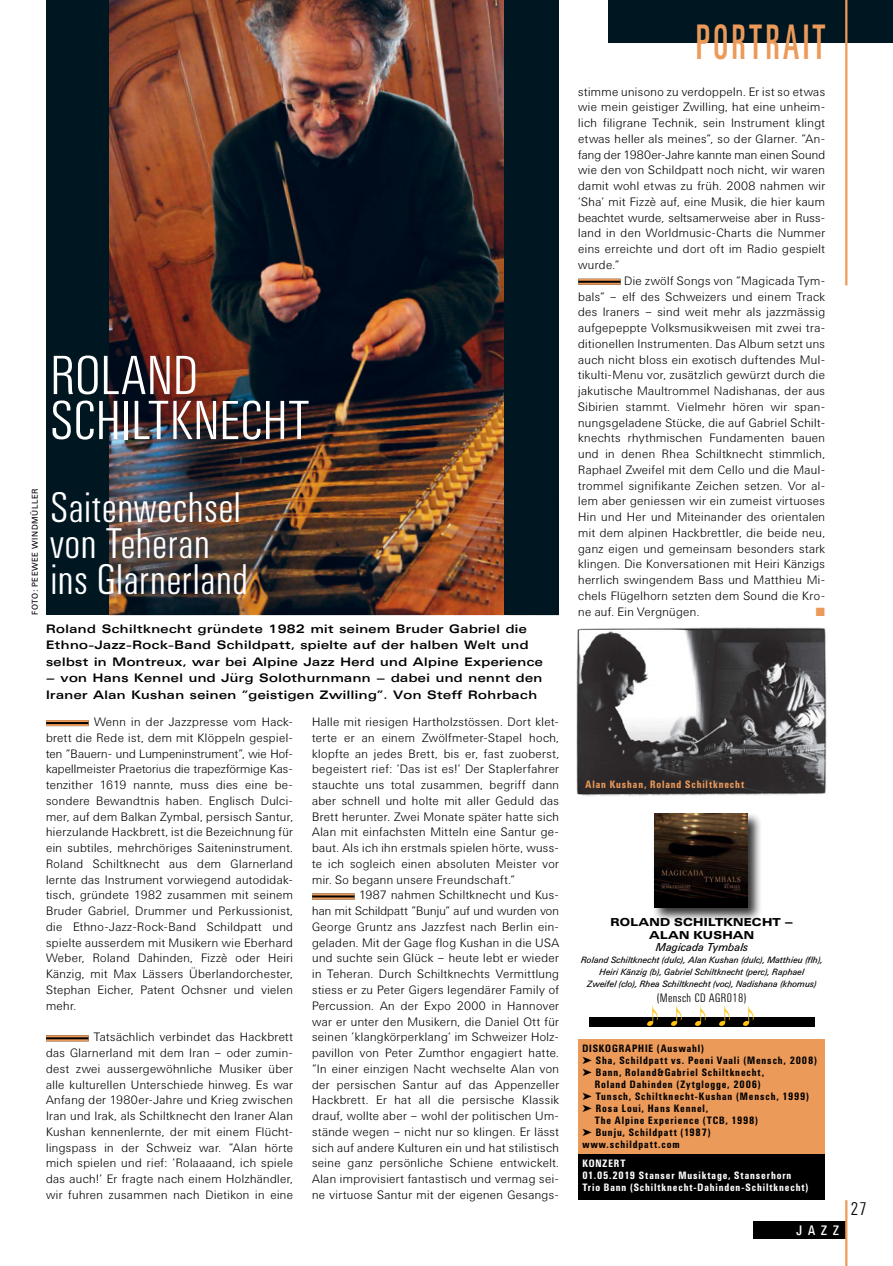
<style>
.page{position:relative;width:893px;height:1266px;background:#fff}
.page>*{position:absolute;margin:0;border:0;box-sizing:border-box;transform-origin:0 0}
.t1{font:300 condensed 54px/45px "UN11";letter-spacing:.025em;color:#fff}
.t2{font:48.75px "UN11 Xcondensed";letter-spacing:.12em;color:#ec9a59;scale:.77 1}
.t3{font:300 condensed 42px/36px "UN11";letter-spacing:.03em;color:#fff}
.t4{font:300 condensed 18px "UN11";color:#000}
.t5{font:condensed 13.5px "UN11";color:#fff}
.t6{font:300 12px/15.8px "UN11";letter-spacing:.04em;color:#000;text-align:justify}
.t7{font:500 expanded 12px/16.5px "UN11";letter-spacing:.05em;color:#000}
.t8{font:300 condensed 12px "UN11";letter-spacing:.05em;color:#000}
.t9{font:12px "Zapf Dingbats ITC";color:#ec9a59}
.t10{font:700 expanded 11.25px/12.8px "UN11";letter-spacing:.04em;color:#000;text-align:center}
.t11{font:italic 11.25px "UN11";letter-spacing:.015em;color:#000}
.t12{font:500 condensed 10.5px "UN11";letter-spacing:.095em;color:#000}
.t13{font:500 condensed 10.5px/12px "UN11";letter-spacing:.095em;color:#fff}
.t14{font:500 condensed 10.5px "UN11";letter-spacing:.1em;color:#ec9a59}
.t15{font:italic 9px/12px "UN11";letter-spacing:.015em;color:#000;text-align:center}
.t16{font:8.25px "UN11";letter-spacing:.075em;color:#000}
</style>
<div class="page">
<div style="left:607px;top:0;width:285px;height:43px;background:#001722"></div>
<div style="left:752px;top:1221px;width:93px;height:17px;background:#000"></div>
<img style="left:108px;top:0;width:396px;height:615px">
<hr style="left:844px;top:1199px;width:3px;height:66px;background:#ec9a59">
<div style="left:578px;top:1038px;width:246px;height:116px;background:#ec9a59"></div>
<div style="left:578px;top:1154px;width:246px;height:45px;background:#000"></div>
<div style="left:588px;top:1016px;width:226px;height:10px;background:#000"></div>
<img style="left:642px;top:1005px;width:116px;height:21px">
<div style="left:46px;top:720px;width:43px;height:6px;background:#090603"></div>
<hr style="left:46px;top:720px;width:43px;height:2px;background:#ec9a59">
<hr style="left:46px;top:724px;width:43px;height:2px;background:#ec9a59">
<svg style="left:46px;top:1037px;width:43px;height:2px"></svg>
<hr style="left:46px;top:1035px;width:43px;height:2px;background:#ec9a59">
<hr style="left:46px;top:1039px;width:43px;height:2px;background:#ec9a59">
<svg style="left:312px;top:895px;width:42px;height:2px"></svg>
<hr style="left:312px;top:893px;width:42px;height:2px;background:#ec9a59">
<hr style="left:312px;top:897px;width:42px;height:2px;background:#ec9a59">
<svg style="left:578px;top:281px;width:42px;height:2px"></svg>
<hr style="left:578px;top:279px;width:42px;height:2px;background:#ec9a59">
<hr style="left:578px;top:283px;width:42px;height:2px;background:#ec9a59">
<div style="left:651px;top:811px;width:111px;height:111px;background:#000;opacity:.8"></div>
<div style="left:653px;top:813px;width:94px;height:94px;background:#000"></div>
<img style="left:653px;top:813px;width:94px;height:83px">
<img style="left:576px;top:627px;width:251px;height:169px">
<div style="left:46px;top:0;width:62px;height:615px;background:#001722"></div>
<div style="left:504px;top:0;width:54px;height:615px;background:#001722"></div>
<hr style="left:844px;top:0;width:3px;height:285px;background:#ec9a59">
<h1 class="t1" style="left:50px;top:352px;width:259px">Roland<br>Schiltknecht</h1>
<p class="t16" style="left:30px;top:615px;width:128px;rotate:-90deg">Foto: Peewee Windmüller</p>
<h3 class="t3" style="left:50px;top:488px;width:199px">Saitenwechsel von Teheran ins Glarnerland</h3>
<p class="t7" style="left:46px;top:619px;width:498px">Roland Schiltknecht gründete 1982 mit seinem Bruder Gabriel die<br>Ethno-Jazz-Rock-Band Schildpatt, spielte auf der halben Welt und selbst in Montreux, war bei Alpine Jazz Herd und Alpine Experience</p>
<p class="t7" style="left:46px;top:669px;width:497px">– von Hans Kennel und Jürg Solothurnmann – dabei und nennt den<br>Iraner Alan Kushan seinen "geistigen Zwilling". Von Steff Rohrbach</p>
<p class="t6" style="left:46px;top:713px;width:248px;text-indent:48px">Wenn in der Jazzpresse vom Hack&shy;brett die Rede ist, dem mit Klöppeln gespiel&shy;ten "Bauern- und Lumpeninstrument", wie Hof&shy;kapellmeister Praetorius die trapezförmige Kas&shy;tenzither 1619 nannte, muss dies eine be&shy;sondere Bewandtnis haben. Englisch Dulci&shy;mer, auf dem Balkan Zymbal, persisch Santur, hierzulande Hackbrett, ist die Bezeichnung für ein subtiles, mehrchöriges Saiteninstrument.<br>Roland Schiltknecht aus dem Glarnerland lernte das Instrument vorwiegend autodidak&shy;tisch, gründete 1982 zusammen mit seinem Bruder Gabriel, Drummer und Perkussionist, die Ethno-Jazz-Rock-Band Schildpatt und spielte ausserdem mit Musikern wie Eberhard Weber, Roland Dahinden, Fizzè oder Heiri Känzig, mit Max Lässers Überlandorchester, Stephan Eicher, Patent Ochsner und vielen mehr.</p>
<p class="t6" style="left:46px;top:1028px;width:248px;text-indent:48px">Tatsächlich verbindet das Hackbrett das Glarnerland mit dem Iran – oder zumin&shy;dest zwei aussergewöhnliche Musiker über alle kulturellen Unterschiede hinweg. Es war Anfang der 1980er-Jahre und Krieg zwischen Iran und Irak, als Schiltknecht den Iraner Alan Kushan kennenlernte, der mit einem Flücht&shy;lingspass in der Schweiz war. "Alan hörte mich spielen und rief: 'Rolaaaand, ich spiele das auch!' Er fragte nach einem Holzhändler, wir fuhren zusammen nach Dietikon in eine</p>
<p class="t6" style="left:312px;top:713px;width:248px">Halle mit riesigen Hartholzstössen. Dort klet&shy;terte er an einem Zwölfmeter-Stapel hoch, klopfte an jedes Brett, bis er, fast zuoberst, begeistert rief: 'Das ist es!' Der Staplerfahrer stauchte uns total zusammen, begriff dann aber schnell und holte mit aller Geduld das Brett herunter. Zwei Monate später hatte sich Alan mit einfachsten Mitteln eine Santur ge&shy;baut. Als ich ihn erstmals spielen hörte, wuss&shy;te ich sogleich einen absoluten Meister vor mir. So begann unsere Freundschaft."</p>
<p class="t6" style="left:312px;top:887px;width:248px;text-align:left;text-indent:47px">1987 nahmen Schiltknecht und Kus&shy;han mit Schildpatt "Bunju" auf und wurden von George Gruntz ans Jazzfest nach Berlin ein&shy;geladen. Mit der Gage flog Kushan in die USA und suchte sein Glück – heute lebt er wieder in Teheran. Durch Schiltknechts Vermittlung stiess er zu Peter Gigers legendärer Family of Percussion. An der Expo 2000 in Hannover war er unter den Musikern, die Daniel Ott für seinen 'klangkörperklang' im Schweizer Holz&shy;pavillon von Peter Zumthor engagiert hatte. "In einer einzigen Nacht wechselte Alan von der persischen Santur auf das Appenzeller Hackbrett. Er hat all die persische Klassik drauf, wollte aber – wohl der politischen Um&shy;stände wegen – nicht nur so klingen. Er lässt sich auf andere Kulturen ein und hat stilistisch seine ganz persönliche Schiene entwickelt.<br>Alan improvisiert fantastisch und vermag sei&shy;ne virtuose Santur mit der eigenen Gesangs-</p>
<h2 class="t2" style="left:696px;top:14px;width:168px">PORTRAIT</h2>
<p class="t6" style="left:578px;top:83px;width:248px">stimme unisono zu verdoppeln. Er ist so etwas wie mein geistiger Zwilling, hat eine unheim&shy;lich filigrane Technik, sein Instrument klingt etwas heller als meines", so der Glarner. "An&shy;fang der 1980er-Jahre kannte man einen Sound wie den von Schildpatt noch nicht, wir waren damit wohl etwas zu früh. 2008 nahmen wir 'Sha' mit Fizzè auf, eine Musik, die hier kaum beachtet wurde, seltsamerweise aber in Russ&shy;land in den Worldmusic-Charts die Nummer eins erreichte und dort oft im Radio gespielt wurde."</p>
<p class="t6" style="left:578px;top:272px;width:248px;text-align:left;text-indent:46px">Die zwölf Songs von "Magicada Tym&shy;bals" – elf des Schweizers und einem Track des Iraners – sind weit mehr als jazzmässig aufgepeppte Volksmusikweisen mit zwei tra&shy;ditionellen Instrumenten. Das Album setzt uns auch nicht bloss ein exotisch duftendes Mul&shy;tikulti-Menu vor, zusätzlich gewürzt durch die jakutische Maultrommel Nadishanas, der aus Sibirien stammt. Vielmehr hören wir span&shy;nungsgeladene Stücke, die auf Gabriel Schilt&shy;knechts rhythmischen Fundamenten bauen und in denen Rhea Schiltknecht stimmlich, Raphael Zweifel mit dem Cello und die Maul&shy;trommel signifikante Zeichen setzen. Vor al&shy;lem aber geniessen wir ein zumeist virtuoses Hin und Her und Miteinander des orientalen mit dem alpinen Hackbrettler, die beide neu, ganz eigen und gemeinsam besonders stark klingen. Die Konversationen mit Heiri Känzigs herrlich swingendem Bass und Matthieu Mi&shy;chels Flügelhorn setzten dem Sound die Kro&shy;ne auf. Ein Vergnügen.</p>
<p class="t9" style="left:815px;top:605px;width:11px">■</p>
<p class="t14" style="left:585px;top:778px;width:160px">Alan Kushan, Roland Schiltknecht</p>
<p class="t10" style="left:610px;top:915px;width:184px">ROLAND SCHILTKNECHT –<br>ALAN KUSHAN</p>
<p class="t11" style="left:655px;top:940px;width:94px">Magicada Tymbals</p>
<p class="t15" style="left:580px;top:953px;width:243px">Roland Schiltknecht (dulc), Alan Kushan (dulc), Matthieu (flh),<br>Heiri Känzig (b), Gabriel Schiltknecht (perc), Raphael<br>Zweifel (clo), Rhea Schiltknecht (voc), Nadishana (khomus)</p>
<p class="t8" style="left:656px;top:991px;width:92px">(Mensch CD AGR018)</p>
<p class="t12" style="left:582px;top:1041px;width:123px">Diskographie (Auswahl)</p>
<p class="t12" style="left:582px;top:1053px;width:236px">➤ Sha, Schildpatt vs. Peeni Vaali (Mensch, 2008)</p>
<p class="t12" style="left:582px;top:1065px;width:183px">➤ Bann, Roland&amp;Gabriel Schiltknecht,</p>
<p class="t12" style="left:594px;top:1077px;width:167px">Roland Dahinden (Zytglogge, 2006)</p>
<p class="t12" style="left:582px;top:1089px;width:228px">➤ Tunsch, Schiltknecht-Kushan (Mensch, 1999)</p>
<p class="t12" style="left:582px;top:1101px;width:127px">➤ Rosa Loui, Hans Kennel,</p>
<p class="t12" style="left:594px;top:1113px;width:164px">The Alpine Experience (TCB, 1998)</p>
<p class="t12" style="left:582px;top:1125px;width:130px">➤ Bunju, Schildpatt (1987)</p>
<p class="t12" style="left:582px;top:1137px;width:99px">www.schildpatt.com</p>
<p class="t13" style="left:582px;top:1157px;width:227px">Konzert<br>01.05.2019 Stanser Musiktage, Stanserhorn<br>Trio Bann (Schiltknecht-Dahinden-Schiltknecht)</p>
<p class="t5" style="left:796px;top:1222px;width:44px">JAZZ</p>
<h3 class="t4" style="left:850px;top:1197px;width:18px">27</h3>
</div>
